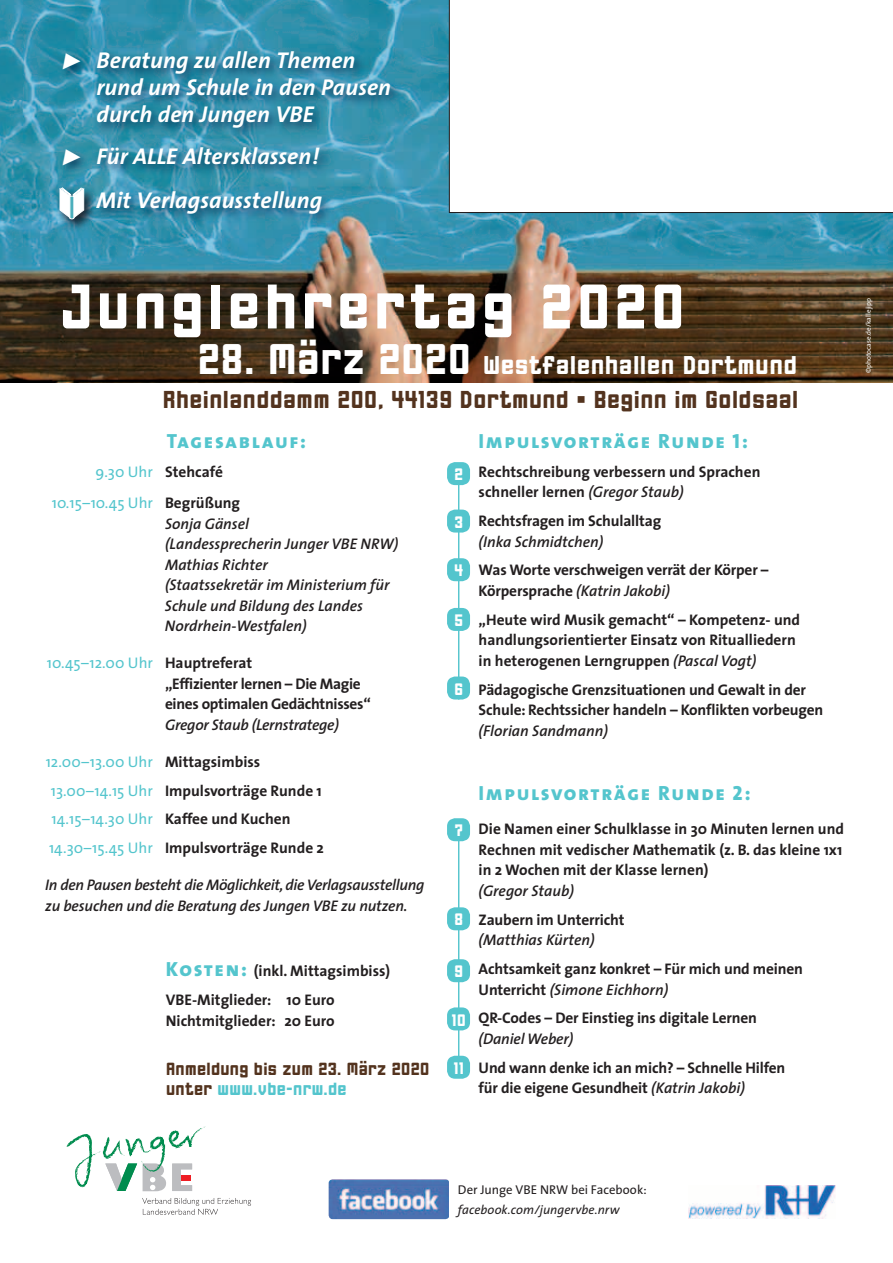
<style>
.page{position:relative;width:893px;height:1263px;background:#fff}
.page>*{position:absolute;margin:0;border:0;box-sizing:border-box;transform-origin:0 0}
.t1{font:condensed 66px "FF Gothic One Two";letter-spacing:.03em;color:#fff}
.t2{font:condensed 27px "FF Gothic One Two";letter-spacing:-.01em;color:#fff}
.t3{font:condensed 25.65px "FF Gothic One Two";letter-spacing:-.01em;color:#53331e}
.t4{font:italic 700 22.95px/27px "The Sans";letter-spacing:.005em;color:#fff}
.t5{font:20.55px "The Sans Extra Bold Caps";letter-spacing:.08em;color:#54c5cd}
.t6{font:condensed 18.45px/20.5px "FF Gothic One Two";letter-spacing:-.02em;color:#53331e}
.t7{font:condensed 17.4px "FF Gothic One Two";color:#fff}
.t8{font:700 15.45px/20.5px "The Sans";letter-spacing:-.01em;color:#231f20}
.t9{font:italic 600 15.45px/20.5px "The Sans";color:#231f20}
.t10{font:italic 600 15.45px/20.5px "The Sans";letter-spacing:-.02em;color:#231f20}
.t11{font:15.45px/31.2px "The Sans";color:#54c5cd}
.t12{font:12.75px "The Sans";color:#231f20}
.t13{font:italic 12.75px "The Sans";letter-spacing:.005em;color:#231f20}
.t14{font:7.05px "The Sans";letter-spacing:.005em;color:#fff}
.s1{font-family:"The Sans Bold Expert";font-weight:400;font-size:23.1px}
.s2{font-size:45px}
.s3{font-weight:700;color:#231f20}
.s4{font-weight:400;color:#54c5cd}
.s5{font-family:"The Sans Extra Bold Caps";font-weight:400;font-size:20.55px;color:#54c5cd}
.s6{color:#54c5cd}
.s7{font-weight:600;font-style:italic}
</style>
<div class="page">
<img style="left:0;top:0;width:893px;height:383px">
<hr style="left:458px;top:470px;width:1px;height:229px;background:#54c5cd">
<div style="left:447px;top:462px;width:23px;height:23px;background:#54c5cd;border-radius:8px"></div>
<div style="left:447px;top:510px;width:23px;height:22px;background:#54c5cd;border-radius:8px"></div>
<div style="left:447px;top:558px;width:23px;height:23px;background:#54c5cd;border-radius:8px"></div>
<div style="left:447px;top:608px;width:23px;height:23px;background:#54c5cd;border-radius:8px"></div>
<div style="left:447px;top:676px;width:23px;height:23px;background:#54c5cd;border-radius:8px"></div>
<hr style="left:458px;top:835px;width:1px;height:243px;background:#54c5cd">
<div style="left:447px;top:818px;width:23px;height:23px;background:#54c5cd;border-radius:8px"></div>
<div style="left:447px;top:907px;width:23px;height:23px;background:#54c5cd;border-radius:8px"></div>
<div style="left:447px;top:959px;width:23px;height:23px;background:#54c5cd;border-radius:8px"></div>
<div style="left:447px;top:1007px;width:23px;height:23px;background:#54c5cd;border-radius:8px"></div>
<div style="left:447px;top:1056px;width:23px;height:23px;background:#54c5cd;border-radius:8px"></div>
<img style="left:689px;top:1186px;width:147px;height:32px">
<img style="left:329px;top:1179px;width:120px;height:40px">
<div style="left:56px;top:48px;width:347px;height:183px;background:#00264a;opacity:.75"></div>
<div style="left:56px;top:185px;width:41px;height:46px;background:#231f20;opacity:.75"></div>
<svg style="left:60px;top:187px;width:24px;height:32px"></svg>
<svg style="left:449px;top:0;width:444px;height:213px"></svg>
<svg style="left:66px;top:1126px;width:139px;height:65px"></svg>
<svg style="left:142px;top:1198px;width:109px;height:17px"></svg>
<h3 class="t4" style="left:97px;top:47px;width:296px;text-indent:-37px"><span class="s1">˘</span> Beratung zu allen Themen rund um Schule in den Pausen durch den Jungen VBE</h3>
<h3 class="t4" style="left:60px;top:133px;width:264px;line-height:44.7px;text-align:right"><span class="s1">˘</span> Für ALLE Altersklassen!<br>Mit Verlagsausstellung</h3>
<h1 class="t1" style="left:60px;top:271px;width:627px">Junglehrertag 2020</h1>
<h2 class="t2" style="left:197px;top:351px;width:602px"><span class="s2">28. März 2020</span> Westfalenhallen Dortmund</h2>
<h3 class="t3" style="left:162px;top:386px;width:638px">Rheinlanddamm 200, 44139 Dortmund • Beginn im Goldsaal</h3>
<h3 class="t5" style="left:167px;top:423px;width:141px">Tagesablauf:</h3>
<p class="t11" style="left:52px;top:455px;width:190px;text-indent:44px">9.30 Uhr <span class="s3">Stehcafé<br></span>10.15–10.45 Uhr <span class="s3">Begrüßung</span></p>
<p class="t9" style="left:165px;top:513px;width:235px">Sonja Gänsel<br>(Landessprecherin Junger VBE NRW)<br>Mathias Richter<br>(Staatssekretär im Ministerium für<br>Schule und Bildung des Landes<br>Nordrhein-Westfalen)</p>
<p class="t8" style="left:165px;top:652px;width:207px;text-indent:-118px"><span class="s4">10.45–12.00 Uhr</span> Hauptreferat<br>„Effizienter lernen – Die Magie eines optimalen Gedächtnisses“</p>
<p class="t9" style="left:165px;top:714px;width:176px">Gregor Staub (Lernstratege)</p>
<p class="t8" style="left:46px;top:747px;width:280px;line-height:28.8px"><span class="s4">12.00–13.00 Uhr</span> Mittagsimbiss <span class="s4">13.00–14.15 Uhr</span> Impulsvorträge Runde 1<br><span class="s4">14.15–14.30 Uhr</span> Kaffee und Kuchen <span class="s4">14.30–15.45 Uhr</span> Impulsvorträge Runde 2</p>
<p class="t10" style="left:45px;top:874px;width:381px">In den Pausen besteht die Möglichkeit, die Verlagsausstellung zu besuchen und die Beratung des Jungen VBE zu nutzen.</p>
<p class="t8" style="left:166px;top:956px;width:226px;line-height:29.1px"><span class="s5">Kosten:</span> (inkl. Mittagsimbiss)<br>VBE-Mitglieder: 10 Euro</p>
<p class="t8" style="left:166px;top:1010px;width:170px">Nichtmitglieder: 20 Euro</p>
<p class="t6" style="left:166px;top:1057px;width:265px">Anmeldung bis zum 23. März 2020 unter <span class="s6">www.vbe-nrw.de</span></p>
<p class="t7" style="left:454px;top:465px;width:11px">2</p>
<p class="t7" style="left:454px;top:513px;width:11px">3</p>
<p class="t7" style="left:454px;top:561px;width:11px">4</p>
<p class="t7" style="left:454px;top:611px;width:11px">5</p>
<p class="t7" style="left:454px;top:680px;width:11px">6</p>
<h3 class="t5" style="left:479px;top:423px;width:271px">Impulsvorträge Runde 1:</h3>
<p class="t8" style="left:479px;top:461px;width:283px">Rechtschreibung verbessern und Sprachen schneller lernen <span class="s7">(Gregor Staub)</span></p>
<p class="t8" style="left:479px;top:510px;width:184px">Rechtsfragen im Schulalltag</p>
<p class="t9" style="left:479px;top:531px;width:126px">(Inka Schmidtchen)</p>
<p class="t8" style="left:479px;top:559px;width:291px">Was Worte verschweigen verrät der Körper –<br>Körpersprache <span class="s7">(Katrin Jakobi)</span></p>
<p class="t8" style="left:479px;top:609px;width:323px">„Heute wird Musik gemacht“ – Kompetenz- und handlungsorientierter Einsatz von Ritualliedern in heterogenen Lerngruppen <span class="s7">(Pascal Vogt)</span></p>
<p class="t8" style="left:479px;top:679px;width:346px">Pädagogische Grenzsituationen und Gewalt in der<br>Schule: Rechtssicher handeln – Konflikten vorbeugen</p>
<p class="t9" style="left:479px;top:720px;width:131px">(Florian Sandmann)</p>
<p class="t7" style="left:454px;top:821px;width:10px">7</p>
<p class="t7" style="left:454px;top:910px;width:11px">8</p>
<p class="t7" style="left:454px;top:962px;width:11px">9</p>
<p class="t7" style="left:451px;top:1010px;width:16px">10</p>
<p class="t7" style="left:453px;top:1059px;width:12px">11</p>
<h3 class="t5" style="left:479px;top:776px;width:273px">Impulsvorträge Runde 2:</h3>
<p class="t8" style="left:479px;top:818px;width:367px;text-align:justify">Die Namen einer Schulklasse in 30 Minuten lernen und Rechnen mit vedischer Mathematik (z. B. das kleine 1x1 in 2 Wochen mit der Klasse lernen)</p>
<p class="t9" style="left:479px;top:880px;width:97px">(Gregor Staub)</p>
<p class="t8" style="left:479px;top:909px;width:147px">Zaubern im Unterricht</p>
<p class="t9" style="left:479px;top:929px;width:118px">(Matthias Kürten)</p>
<p class="t8" style="left:479px;top:958px;width:326px">Achtsamkeit ganz konkret – Für mich und meinen<br>Unterricht <span class="s7">(Simone Eichhorn)</span></p>
<p class="t8" style="left:479px;top:1007px;width:280px">QR-Codes – Der Einstieg ins digitale Lernen</p>
<p class="t9" style="left:479px;top:1028px;width:96px">(Daniel Weber)</p>
<p class="t8" style="left:479px;top:1057px;width:308px">Und wann denke ich an mich? – Schnelle Hilfen für die eigene Gesundheit <span class="s7">(Katrin Jakobi)</span></p>
<p class="t14" style="left:862px;top:373px;width:77px;rotate:-90deg">©photocase.de/kallejipp</p>
<p class="t12" style="left:458px;top:1179px;width:190px">Der Junge VBE NRW bei Facebook:</p>
<p class="t13" style="left:458px;top:1199px;width:163px">facebook.com/jungervbe.nrw</p>
</div>
